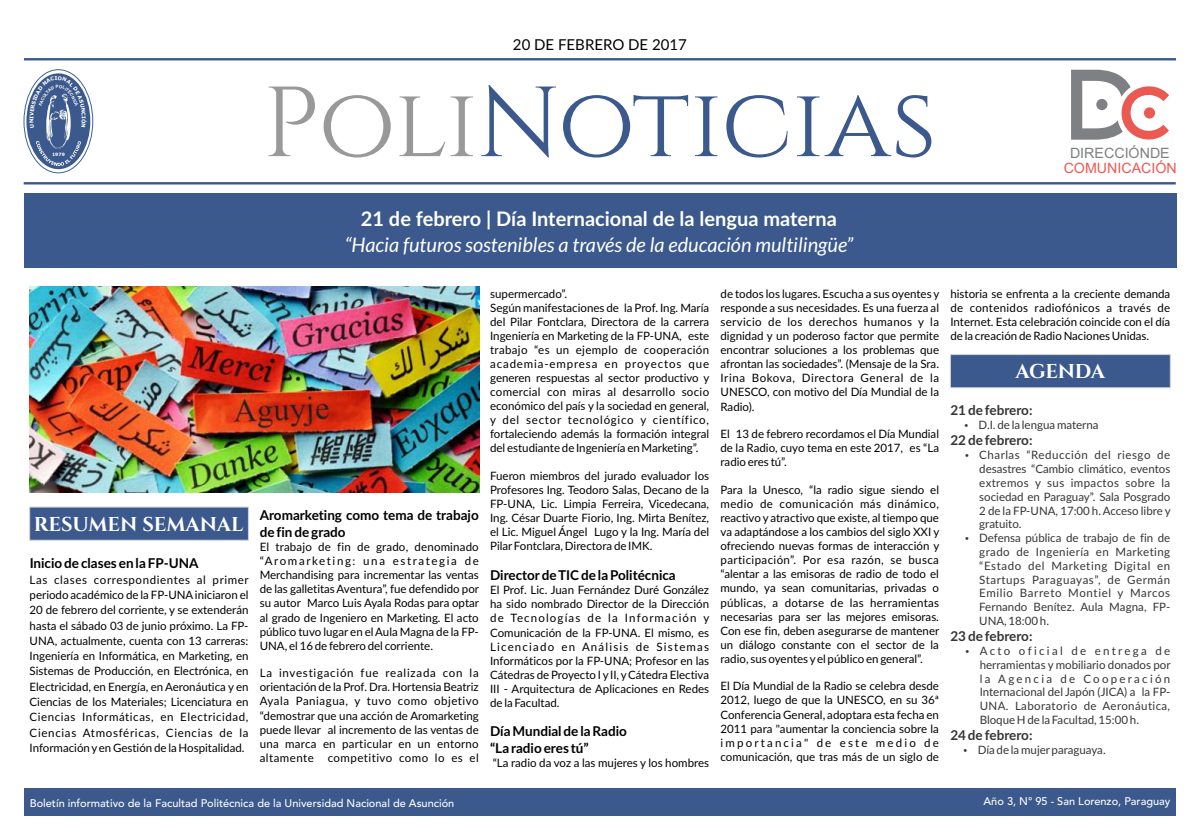
<style>
.page{position:relative;width:1200px;height:840px;background:#fff}
.page>*{position:absolute;margin:0;border:0;box-sizing:border-box;transform-origin:0 0}
.t1{font:99.4px "Cinzel";letter-spacing:-.015em;color:#3b598d}
.t2{font:italic 20px "Lato";color:#fff}
.t3{font:700 20px "Lato";color:#fff}
.t4{font:700 20px "Cinzel";letter-spacing:-.005em;color:#fff}
.t5{font:15px "Lato";color:#000}
.t6{font:14.3px "Arial";color:#eb5953}
.t7{font:14.3px "Arial";color:#7f8083}
.t8{font:700 13.5px/16.5px "Lato";color:#000}
.t9{font:700 13.5px "Lato";color:#373435}
.t10{font:11.5px/14.1px "Lato";color:#000;text-align:justify}
.t11{font:11.5px/13.8px "Lato";letter-spacing:.025em;color:#373435}
.t12{font:11.5px/13.8px "Lato";letter-spacing:.005em;color:#373435;text-align:justify}
.t13{font:500 11px "Avenir LT";color:#fff}
.t14{font:700 4.5px "Verdana";color:#fefefe}
.s1{color:#999}
</style>
<div class="page">
<div style="left:24px;top:789px;width:1152px;height:27px;background:#3b598d"></div>
<div style="left:24px;top:193px;width:1152px;height:75px;background:#3b598d"></div>
<hr style="left:24px;top:58px;width:1152px;height:2px;background:#3b598d">
<hr style="left:24px;top:182px;width:1152px;height:3px;background:#3b598d">
<svg style="left:24px;top:69px;width:69px;height:104px"></svg>
<svg style="left:26px;top:73px;width:64px;height:96px"></svg>
<svg style="left:1071px;top:70px;width:98px;height:70px"></svg>
<div style="left:1144px;top:107px;width:11px;height:12px;background:#eb5953;border-radius:50%"></div>
<div style="left:1096px;top:99px;width:11px;height:11px;background:#7f8083;border-radius:50%"></div>
<svg style="left:29px;top:507px;width:220px;height:33px;background:#405d8f"></svg>
<svg style="left:950px;top:354px;width:221px;height:34px;background:#446091"></svg>
<img style="left:30px;top:287px;width:449px;height:206px">
<svg style="left:30px;top:76px;width:57px;height:90px;background:#6179a3"></svg>
<h3 class="t5" style="left:513px;top:38px;width:175px">20 DE FEBRERO DE 2017</h3>
<h1 class="t1" style="left:263px;top:77px;width:676px"><span class="s1">Poli</span>Noticias</h1>
<p class="t14" style="left:52px;top:153px;width:14px">1979</p>
<p class="t7" style="left:1070px;top:148px;width:101px">DIRECCIÓNDE</p>
<p class="t6" style="left:1064px;top:162px;width:115px">COMUNICACIÓN</p>
<h2 class="t3" style="left:361px;top:210px;width:478px">21 de febrero | Día Internacional de la lengua materna</h2>
<h2 class="t2" style="left:345px;top:236px;width:510px">“Hacia futuros sostenibles a través de la educación multilingüe”</h2>
<h2 class="t4" style="left:34px;top:515px;width:211px">RESUMEN SEMANAL</h2>
<p class="t8" style="left:30px;top:555px;width:170px">Inicio de clases en la FP-UNA</p>
<p class="t10" style="left:30px;top:573px;width:221px;line-height:15.3px">Las clases correspondientes al primer periodo académico de la FP-UNAiniciaron el 20 de febrero del corriente, y se extenderán hasta el sábado 03 de junio próximo. La FP-UNA, actualmente, cuenta con 13 carreras:<br>Ingeniería en Informática, en Marketing, en Sistemas de Producción, en Electrónica, en Electricidad, en Energía, en Aeronáutica y en Ciencias de los Materiales; Licenciatura en Ciencias Informáticas, en Electricidad, Ciencias Atmosféricas, Ciencias de la Información yen Gestión de la Hospitalidad.</p>
<p class="t8" style="left:260px;top:508px;width:221px">Aromarketing como tema de trabajo de fin de grado</p>
<p class="t10" style="left:260px;top:541px;width:221px">El trabajo de fin de grado, denominado “Aromarketing: una estrategia de Merchandising para incrementar las ventas de las galletitas Aventura”, fue defendido por su autor Marco Luis Ayala Rodas para optar al grado de Ingeniero en Marketing. El acto público tuvo lugar en el Aula Magna de la FP-UNA, el 16 de febrero del corriente.</p>
<p class="t10" style="left:260px;top:667px;width:221px">La investigación fue realizada con la orientación de la Prof. Dra. Hortensia Beatriz Ayala Paniagua, y tuvo como objetivo “demostrar que una acción de Aromarketing puede llevar al incremento de las ventas de una marca en particular en un entorno altamente competitivo como lo es el</p>
<p class="t10" style="left:490px;top:287px;width:221px;text-align:left">supermercado”.<br>Según manifestaciones de la Prof. Ing. María del Pilar Fontclara, Directora de la carrera Ingeniería en Marketing de la FP-UNA, este trabajo “es un ejemplo de cooperación academia-empresa en proyectos que generen respuestas al sector productivo y comercial con miras al desarrollo socio económico del país y la sociedad en general, y del sector tecnológico y científico, fortaleciendo además la formación integral del estudiante de Ingeniería en Marketing”.</p>
<p class="t10" style="left:490px;top:470px;width:221px">Fueron miembros del jurado evaluador los Profesores Ing. Teodoro Salas, Decano de la FP-UNA, Lic. Limpia Ferreira, Vicedecana, Ing. César Duarte Fiorio, Ing. Mirta Benítez, el Lic. Miguel Ángel Lugo y la Ing. María del PilarFontclara, Directora de IMK.</p>
<p class="t8" style="left:490px;top:568px;width:187px">Directorde TIC de la Politécnica</p>
<p class="t10" style="left:490px;top:584px;width:221px">El Prof. Lic. Juan Fernández Duré González ha sido nombrado Director de la Dirección de Tecnologías de la Información y Comunicación de la FP-UNA. El mismo, es Licenciado en Análisis de Sistemas Informáticos por la FP-UNA; Profesor en las Cátedras de Proyecto I y II, yCátedra Electiva III - Arquitectura de Aplicaciones en Redes de la Facultad.</p>
<p class="t8" style="left:490px;top:724px;width:138px;line-height:16.2px">Día Mundial de la Radio “La radio eres tú”</p>
<p class="t10" style="left:493px;top:756px;width:218px">“La radio da voz a las mujeres y los hombres</p>
<p class="t10" style="left:721px;top:287px;width:220px">de todos los lugares. Escucha a sus oyentes y responde a sus necesidades. Es una fuerza al servicio de los derechos humanos y la dignidad y un poderoso factor que permite encontrar soluciones a los problemas que afrontan las sociedades”. (Mensaje de la Sra.<br>Irina Bokova, Directora General de la UNESCO, con motivo del Día Mundial de la Radio).</p>
<p class="t10" style="left:721px;top:428px;width:220px">El 13 de febrero recordamos el Día Mundial de la Radio, cuyo tema en este 2017, es “La radio eres tú”.</p>
<p class="t10" style="left:721px;top:483px;width:220px">Para la Unesco, “la radio sigue siendo el medio de comunicación más dinámico, reactivo y atractivo que existe, al tiempo que va adaptándose a los cambios del siglo XXI y ofreciendo nuevas formas de interacción y participación”. Por esa razón, se busca “alentar a las emisoras de radio de todo el mundo, ya sean comunitarias, privadas o públicas, a dotarse de las herramientas necesarias para ser las mejores emisoras.<br>Con ese fin, deben asegurarse de mantener un diálogo constante con el sector de la radio, sus oyentes yel público en general”.</p>
<p class="t10" style="left:721px;top:680px;width:220px">El Día Mundial de la Radio se celebra desde 2012, luego de que la UNESCO, en su 36ª Conferencia General, adoptara esta fecha en 2011 para "aumentar la conciencia sobre la importancia" de este medio de comunicación, que tras más de un siglo de</p>
<p class="t13" style="left:30px;top:798px;width:426px">Boletín informativo de la Facultad Politécnica de la Universidad Nacional de Asunción</p>
<p class="t10" style="left:950px;top:288px;width:221px">historia se enfrenta a la creciente demanda de contenidos radiofónicos a través de Internet. Esta celebración coincide con el día de la creación de Radio Naciones Unidas.</p>
<h2 class="t4" style="left:1016px;top:362px;width:91px">AGENDA</h2>
<p class="t9" style="left:950px;top:404px;width:84px">21 de febrero:</p>
<p class="t12" style="left:979px;top:419px;width:122px">D.I. de la lengua materna</p>
<p class="t9" style="left:950px;top:434px;width:84px">22 de febrero:</p>
<p class="t11" style="left:979px;top:449px;width:193px">Charlas “Reducción del riesgo de desastres “Cambio climático, eventos extremos y sus impactos sobre la sociedad en Paraguay”. Sala Posgrado<br>2 de la FP-UNA, 17:00 h. Acceso libre y gratuito.<br>Defensa pública de trabajo de fin de grado de Ingeniería en Marketing “Estado del Marketing Digital en<br>Startups Paraguayas”, de Germán<br>Emilio Barreto Montiel y Marcos<br>Fernando Benítez. Aula Magna, FP-<br>UNA, 18:00 h.</p>
<p class="t9" style="left:950px;top:630px;width:84px">23 de febrero:</p>
<p class="t12" style="left:980px;top:645px;width:192px">Acto oficial de entrega de herramientas y mobiliario donados por la Agencia de Cooperación Internacional del Japón (JICA) a la FP-UNA. Laboratorio de Aeronáutica, Bloque H de la Facultad, 15:00 h.</p>
<p class="t9" style="left:950px;top:729px;width:84px">24 de febrero:</p>
<p class="t12" style="left:978px;top:744px;width:129px">Día de la mujerparaguaya.</p>
<p class="t13" style="left:984px;top:797px;width:188px">Año 3, N° 95 - San Lorenzo, Paraguay</p>
</div>
